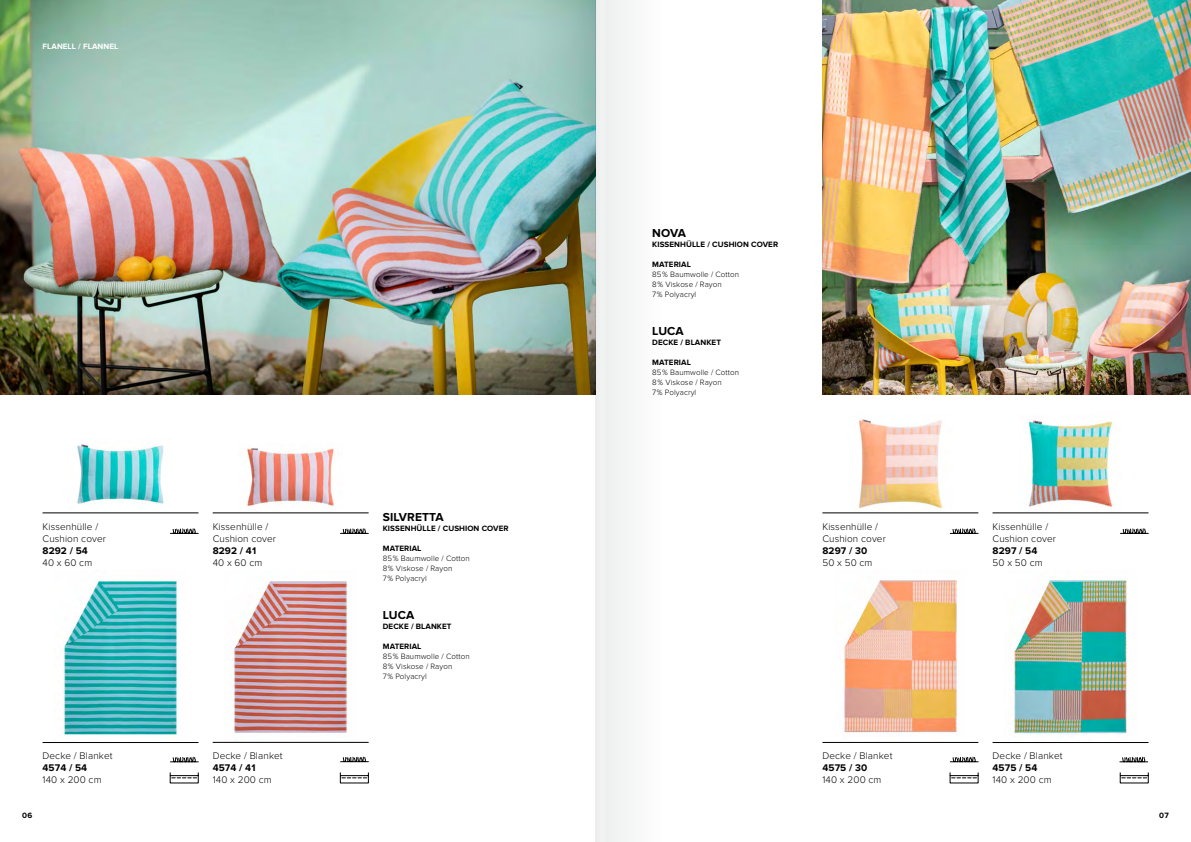
<style>
.page{position:relative;width:1191px;height:842px;background:#fff}
.page>*{position:absolute;margin:0;border:0;box-sizing:border-box;transform-origin:0 0}
.Rand___Material{font:700 12px "Proxima Nova";letter-spacing:.01em;color:#000}
.Produkt_light{font:300 10px "Proxima Nova";letter-spacing:.01em;color:#000}
.Produkt_bold{font:700 10px "Proxima Nova";letter-spacing:.01em;color:#000}
.Zierstich_Baumwolle_etc{font:300 8px "Proxima Nova";letter-spacing:.01em;color:#000}
.Rand___Material-2{font:700 8px "Proxima Nova";letter-spacing:.01em;color:#000}
.Qualität{font:700 8px "Proxima Nova";letter-spacing:.01em;color:#000}
.Rand___Material-3{font:700 8px "Proxima Nova";letter-spacing:.01em;color:#fff}
</style>
<div class="page">
<img style="left:0;top:0;width:595px;height:394px">
<img style="left:822px;top:0;width:369px;height:394px">
<img style="left:1018px;top:420px;width:104px;height:93px">
<img style="left:848px;top:419px;width:104px;height:94px">
<img style="left:834px;top:580px;width:132px;height:162px">
<img style="left:1012px;top:577px;width:116px;height:158px">
<hr style="left:992px;top:513px;width:156px;height:1px;background:#000">
<hr style="left:822px;top:513px;width:156px;height:1px;background:#000">
<hr style="left:992px;top:742px;width:156px;height:1px;background:#000">
<hr style="left:822px;top:742px;width:156px;height:1px;background:#000">
<svg style="left:1119px;top:757px;width:29px;height:5px"></svg>
<svg style="left:949px;top:757px;width:29px;height:5px"></svg>
<svg style="left:949px;top:528px;width:29px;height:6px"></svg>
<svg style="left:1120px;top:528px;width:28px;height:6px"></svg>
<svg style="left:1119px;top:772px;width:29px;height:11px"></svg>
<svg style="left:949px;top:772px;width:29px;height:11px"></svg>
<img style="left:246px;top:447px;width:89px;height:59px">
<img style="left:77px;top:444px;width:87px;height:60px">
<img style="left:63px;top:581px;width:114px;height:154px">
<img style="left:225px;top:581px;width:132px;height:161px">
<hr style="left:213px;top:513px;width:156px;height:1px;background:#000">
<hr style="left:43px;top:513px;width:155px;height:1px;background:#000">
<hr style="left:43px;top:742px;width:155px;height:1px;background:#000">
<hr style="left:213px;top:742px;width:156px;height:1px;background:#000">
<svg style="left:170px;top:757px;width:29px;height:5px"></svg>
<svg style="left:340px;top:756px;width:29px;height:6px"></svg>
<svg style="left:340px;top:528px;width:29px;height:6px"></svg>
<svg style="left:170px;top:528px;width:29px;height:6px"></svg>
<svg style="left:170px;top:772px;width:29px;height:11px"></svg>
<svg style="left:340px;top:772px;width:29px;height:11px"></svg>
<div style="left:595px;top:0;width:66px;height:842px;background:#f6f6f6"></div>
<div style="left:595px;top:0;width:12px;height:842px;background:#f0f0f0"></div>
<p class="Rand___Material-3" style="left:43px;top:42px;width:77px">FLANELL / FLANNEL</p>
<p class="Produkt_light" style="left:43px;top:520px;width:57px">Kissenhülle /</p>
<p class="Produkt_light" style="left:43px;top:532px;width:65px">Cushion cover</p>
<p class="Produkt_bold" style="left:43px;top:544px;width:47px">8292 / 54</p>
<p class="Produkt_light" style="left:43px;top:556px;width:51px">40 x 60 cm</p>
<p class="Produkt_light" style="left:43px;top:750px;width:71px">Decke / Blanket</p>
<p class="Produkt_bold" style="left:43px;top:762px;width:46px">4574 / 54</p>
<p class="Produkt_light" style="left:43px;top:774px;width:61px">140 x 200 cm</p>
<p class="Produkt_light" style="left:213px;top:520px;width:57px">Kissenhülle /</p>
<p class="Produkt_light" style="left:213px;top:532px;width:65px">Cushion cover</p>
<p class="Produkt_bold" style="left:213px;top:544px;width:45px">8292 / 41</p>
<p class="Produkt_light" style="left:213px;top:556px;width:51px">40 x 60 cm</p>
<p class="Produkt_light" style="left:213px;top:750px;width:71px">Decke / Blanket</p>
<p class="Produkt_bold" style="left:213px;top:762px;width:44px">4574 / 41</p>
<p class="Produkt_light" style="left:213px;top:774px;width:61px">140 x 200 cm</p>
<p class="Rand___Material" style="left:383px;top:510px;width:62px">SILVRETTA</p>
<p class="Rand___Material-2" style="left:383px;top:524px;width:127px">KISSENHÜLLE / CUSHION COVER</p>
<p class="Qualität" style="left:383px;top:544px;width:40px">MATERIAL</p>
<p class="Zierstich_Baumwolle_etc" style="left:383px;top:554px;width:88px">85 % Baumwolle / Cotton</p>
<p class="Zierstich_Baumwolle_etc" style="left:383px;top:564px;width:71px">8 % Viskose / Rayon</p>
<p class="Zierstich_Baumwolle_etc" style="left:383px;top:574px;width:46px">7 % Polyacryl</p>
<p class="Rand___Material" style="left:383px;top:608px;width:33px">LUCA</p>
<p class="Rand___Material-2" style="left:383px;top:621px;width:70px">DECKE / BLANKET</p>
<p class="Qualität" style="left:383px;top:641px;width:40px">MATERIAL</p>
<p class="Zierstich_Baumwolle_etc" style="left:383px;top:651px;width:88px">85 % Baumwolle / Cotton</p>
<p class="Zierstich_Baumwolle_etc" style="left:383px;top:661px;width:71px">8 % Viskose / Rayon</p>
<p class="Zierstich_Baumwolle_etc" style="left:383px;top:671px;width:46px">7 % Polyacryl</p>
<p class="Rand___Material" style="left:652px;top:226px;width:35px">NOVA</p>
<p class="Rand___Material-2" style="left:652px;top:239px;width:127px">KISSENHÜLLE / CUSHION COVER</p>
<p class="Qualität" style="left:652px;top:259px;width:40px">MATERIAL</p>
<p class="Zierstich_Baumwolle_etc" style="left:652px;top:269px;width:88px">85 % Baumwolle / Cotton</p>
<p class="Zierstich_Baumwolle_etc" style="left:652px;top:279px;width:71px">8 % Viskose / Rayon</p>
<p class="Zierstich_Baumwolle_etc" style="left:652px;top:289px;width:46px">7 % Polyacryl</p>
<p class="Rand___Material" style="left:652px;top:324px;width:33px">LUCA</p>
<p class="Rand___Material-2" style="left:652px;top:338px;width:70px">DECKE / BLANKET</p>
<p class="Qualität" style="left:652px;top:358px;width:40px">MATERIAL</p>
<p class="Zierstich_Baumwolle_etc" style="left:652px;top:368px;width:88px">85 % Baumwolle / Cotton</p>
<p class="Zierstich_Baumwolle_etc" style="left:652px;top:378px;width:71px">8 % Viskose / Rayon</p>
<p class="Zierstich_Baumwolle_etc" style="left:652px;top:388px;width:46px">7 % Polyacryl</p>
<p class="Produkt_light" style="left:822px;top:520px;width:57px">Kissenhülle /</p>
<p class="Produkt_light" style="left:822px;top:532px;width:65px">Cushion cover</p>
<p class="Produkt_bold" style="left:822px;top:544px;width:46px">8297 / 30</p>
<p class="Produkt_light" style="left:822px;top:556px;width:52px">50 x 50 cm</p>
<p class="Produkt_light" style="left:822px;top:750px;width:71px">Decke / Blanket</p>
<p class="Produkt_bold" style="left:822px;top:762px;width:46px">4575 / 30</p>
<p class="Produkt_light" style="left:822px;top:774px;width:61px">140 x 200 cm</p>
<p class="Produkt_light" style="left:992px;top:520px;width:57px">Kissenhülle /</p>
<p class="Produkt_light" style="left:992px;top:532px;width:65px">Cushion cover</p>
<p class="Produkt_bold" style="left:992px;top:544px;width:46px">8297 / 54</p>
<p class="Produkt_light" style="left:992px;top:556px;width:52px">50 x 50 cm</p>
<p class="Produkt_light" style="left:992px;top:750px;width:71px">Decke / Blanket</p>
<p class="Produkt_bold" style="left:992px;top:762px;width:46px">4575 / 54</p>
<p class="Produkt_light" style="left:992px;top:774px;width:61px">140 x 200 cm</p>
<p class="Rand___Material-2" style="left:22px;top:810px;width:12px">06</p>
<p class="Rand___Material-2" style="left:1159px;top:810px;width:11px">07</p>
</div>
